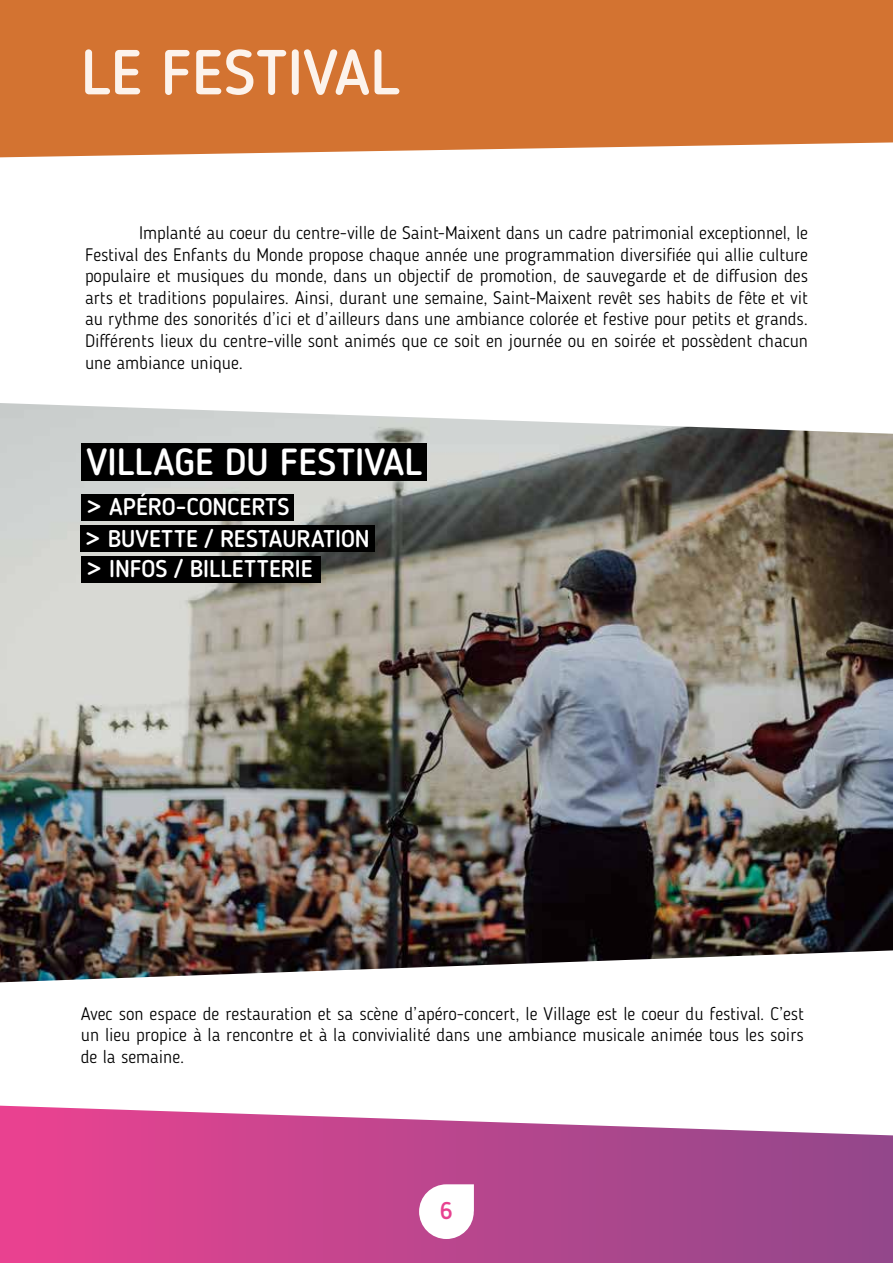
<style>
.page{position:relative;width:893px;height:1263px;background:#fff}
.page>*{position:absolute;margin:0;border:0;box-sizing:border-box;transform-origin:0 0}
.t1{font:500 63px "Blogger Sans";color:#fcf3ec}
.t2{font:500 37.5px "Blogger Sans";color:#fff}
.t3{font:500 24px/32.4px "Blogger Sans";color:#fff}
.t4{font:500 24px "Blogger Sans";color:#e74290}
.t5{font:300 18px/21.6px "Blogger Sans";color:#000;text-align:justify}
</style>
<div class="page">
<svg style="left:0;top:1106px;width:893px;height:157px;background:#c45698"></svg>
<div style="left:0;top:0;width:893px;height:157px;background:#d37331"></div>
<svg style="left:419px;top:1184px;width:55px;height:55px"></svg>
<img style="left:0;top:403px;width:893px;height:579px">
<div style="left:81px;top:443px;width:345px;height:37px;background:#000"></div>
<div style="left:81px;top:494px;width:213px;height:27px;background:#000"></div>
<div style="left:81px;top:525px;width:294px;height:27px;background:#000"></div>
<div style="left:81px;top:556px;width:239px;height:27px;background:#000"></div>
<h1 class="t1" style="left:81px;top:35px;width:321px">LE FESTIVAL</h1>
<p class="t5" style="left:85px;top:222px;width:724px;text-indent:54px">Implanté au coeur du centre-ville de Saint-Maixent dans un cadre patrimonial exceptionnel, le Festival des Enfants du Monde propose chaque année une programmation diversifiée qui allie culture populaire et musiques du monde, dans un objectif de promotion, de sauvegarde et de diffusion des arts et traditions populaires. Ainsi, durant une semaine, Saint-Maixent revêt ses habits de fête et vit au rythme des sonorités d’ici et d’ailleurs dans une ambiance colorée et festive pour petits et grands.<br>Différents lieux du centre-ville sont animés que ce soit en journée ou en soirée et possèdent chacun une ambiance unique.</p>
<h2 class="t2" style="left:86px;top:439px;width:337px">VILLAGE DU FESTIVAL</h2>
<h3 class="t3" style="left:85px;top:490px;width:286px">&gt; APÉRO-CONCERTS<br>&gt; BUVETTE / RESTAURATION</h3>
<h3 class="t3" style="left:86px;top:552px;width:228px">&gt; INFOS / BILLETTERIE</h3>
<p class="t5" style="left:81px;top:1003px;width:724px">Avec son espace de restauration et sa scène d’apéro-concert, le Village est le coeur du festival. C’est un lieu propice à la rencontre et à la convivialité dans une ambiance musicale animée tous les soirs de la semaine.</p>
<h3 class="t4" style="left:440px;top:1196px;width:14px">6</h3>
</div>
